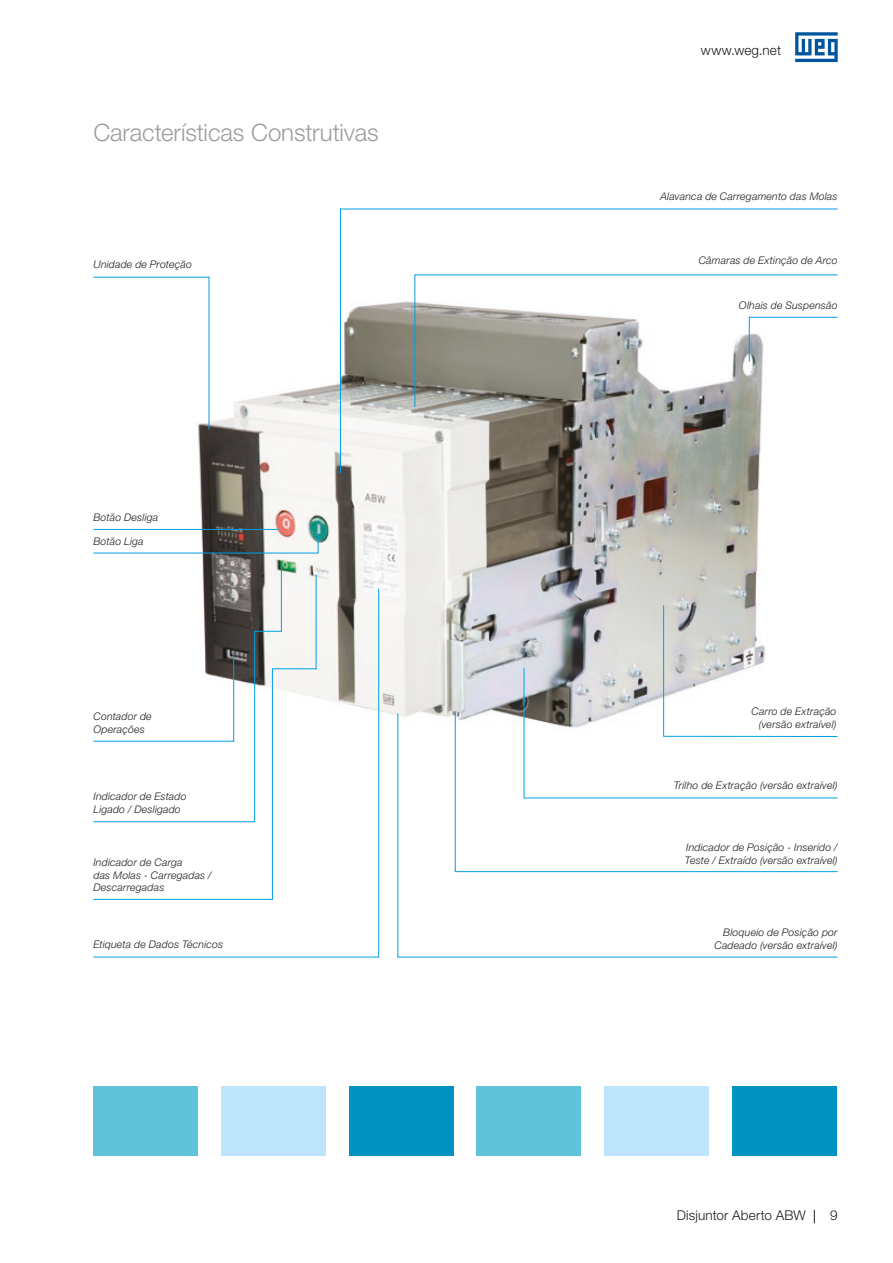
<style>
.page{position:relative;width:893px;height:1263px;background:#fff}
.page>*{position:absolute;margin:0;border:0;box-sizing:border-box;transform-origin:0 0}
.t1{font:300 24px "Helvetica Neue LT Pro";letter-spacing:-.005em;color:#9d9d9d}
.t2{font:300 13.5px "Helvetica Neue LT Pro";letter-spacing:.01em;color:#1d1d1b}
.t3{font:italic 300 10.5px/12.8px "Helvetica Neue LT Pro";letter-spacing:.02em;color:#1d1d1b}
</style>
<div class="page">
<svg style="left:814px;top:1210px;width:1px;height:13px"></svg>
<svg style="left:795px;top:32px;width:43px;height:30px"></svg>
<img style="left:193px;top:294px;width:575px;height:438px">
<hr style="left:340px;top:209px;width:1px;height:264px;background:#009fe3">
<hr style="left:414px;top:275px;width:1px;height:132px;background:#009fe3">
<hr style="left:209px;top:277px;width:1px;height:153px;background:#009fe3">
<hr style="left:93px;top:277px;width:116px;height:1px;background:#009fe3">
<hr style="left:272px;top:668px;width:44px;height:1px;background:#009fe3">
<hr style="left:316px;top:574px;width:1px;height:95px;background:#009fe3">
<svg style="left:255px;top:631px;width:26px;height:1px"></svg>
<hr style="left:281px;top:566px;width:1px;height:66px;background:#009fe3">
<hr style="left:93px;top:553px;width:225px;height:1px;background:#009fe3">
<svg style="left:318px;top:534px;width:1px;height:19px"></svg>
<hr style="left:93px;top:529px;width:185px;height:1px;background:#009fe3">
<hr style="left:233px;top:651px;width:1px;height:91px;background:#009fe3">
<hr style="left:378px;top:588px;width:1px;height:369px;background:#009fe3">
<hr style="left:455px;top:711px;width:1px;height:161px;background:#009fe3">
<hr style="left:524px;top:668px;width:1px;height:130px;background:#009fe3">
<hr style="left:663px;top:605px;width:1px;height:131px;background:#009fe3">
<hr style="left:397px;top:714px;width:1px;height:243px;background:#009fe3">
<hr style="left:663px;top:736px;width:175px;height:1px;background:#009fe3">
<hr style="left:749px;top:317px;width:1px;height:45px;background:#009fe3">
<hr style="left:749px;top:317px;width:89px;height:1px;background:#009fe3">
<hr style="left:340px;top:209px;width:498px;height:1px;background:#009fe3">
<hr style="left:397px;top:957px;width:441px;height:1px;background:#009fe3">
<hr style="left:414px;top:274px;width:424px;height:1px;background:#009fe3">
<hr style="left:524px;top:797px;width:314px;height:1px;background:#009fe3">
<hr style="left:455px;top:871px;width:383px;height:1px;background:#009fe3">
<hr style="left:93px;top:741px;width:141px;height:1px;background:#009fe3">
<hr style="left:93px;top:957px;width:286px;height:1px;background:#009fe3">
<hr style="left:254px;top:631px;width:1px;height:191px;background:#009fe3">
<hr style="left:93px;top:821px;width:162px;height:1px;background:#009fe3">
<hr style="left:272px;top:669px;width:1px;height:231px;background:#009fe3">
<hr style="left:93px;top:899px;width:180px;height:1px;background:#009fe3">
<div style="left:93px;top:1086px;width:105px;height:69px;background:#61c3d9"></div>
<div style="left:221px;top:1086px;width:105px;height:69px;background:#bde4fa"></div>
<div style="left:349px;top:1086px;width:104px;height:69px;background:#0092c1"></div>
<div style="left:477px;top:1086px;width:104px;height:69px;background:#61c3d9"></div>
<div style="left:604px;top:1086px;width:105px;height:69px;background:#bde4fa"></div>
<div style="left:732px;top:1086px;width:104px;height:69px;background:#0092c1"></div>
<h1 class="t1" style="left:93px;top:117px;width:287px">Características Construtivas</h1>
<p class="t3" style="left:93px;top:258px;width:100px">Unidade de Proteção</p>
<p class="t3" style="left:93px;top:510px;width:66px">Botão Desliga</p>
<p class="t3" style="left:93px;top:534px;width:52px">Botão Liga</p>
<p class="t3" style="left:93px;top:710px;width:60px">Contador de<br>Operações</p>
<p class="t3" style="left:93px;top:790px;width:95px">Indicador de Estado<br>Ligado / Desligado</p>
<p class="t3" style="left:93px;top:855px;width:120px">Indicador de Carga<br>das Molas - Carregadas /<br>Descarregadas</p>
<p class="t3" style="left:94px;top:938px;width:131px">Etiqueta de Dados Técnicos</p>
<p class="t2" style="left:701px;top:42px;width:82px">www.weg.net</p>
<p class="t3" style="left:660px;top:190px;width:179px">Alavanca de Carregamento das Molas</p>
<p class="t3" style="left:699px;top:254px;width:140px">Câmaras de Extinção de Arco</p>
<p class="t3" style="left:739px;top:298px;width:100px">Olhais de Suspensão</p>
<p class="t3" style="left:752px;top:705px;width:86px;text-align:right">Carro de Extração (versão extraível)</p>
<p class="t3" style="left:674px;top:779px;width:165px">Trilho de Extração (versão extraível)</p>
<p class="t3" style="left:685px;top:840px;width:154px">Indicador de Posição - Inserido /<br>Teste / Extraído (versão extraível)</p>
<p class="t3" style="left:714px;top:925px;width:125px;text-align:right">Bloqueio de Posição por<br>Cadeado (versão extraível)</p>
<p class="t2" style="left:677px;top:1207px;width:131px">Disjuntor Aberto ABW</p>
<p class="t2" style="left:830px;top:1207px;width:9px">9</p>
</div>
